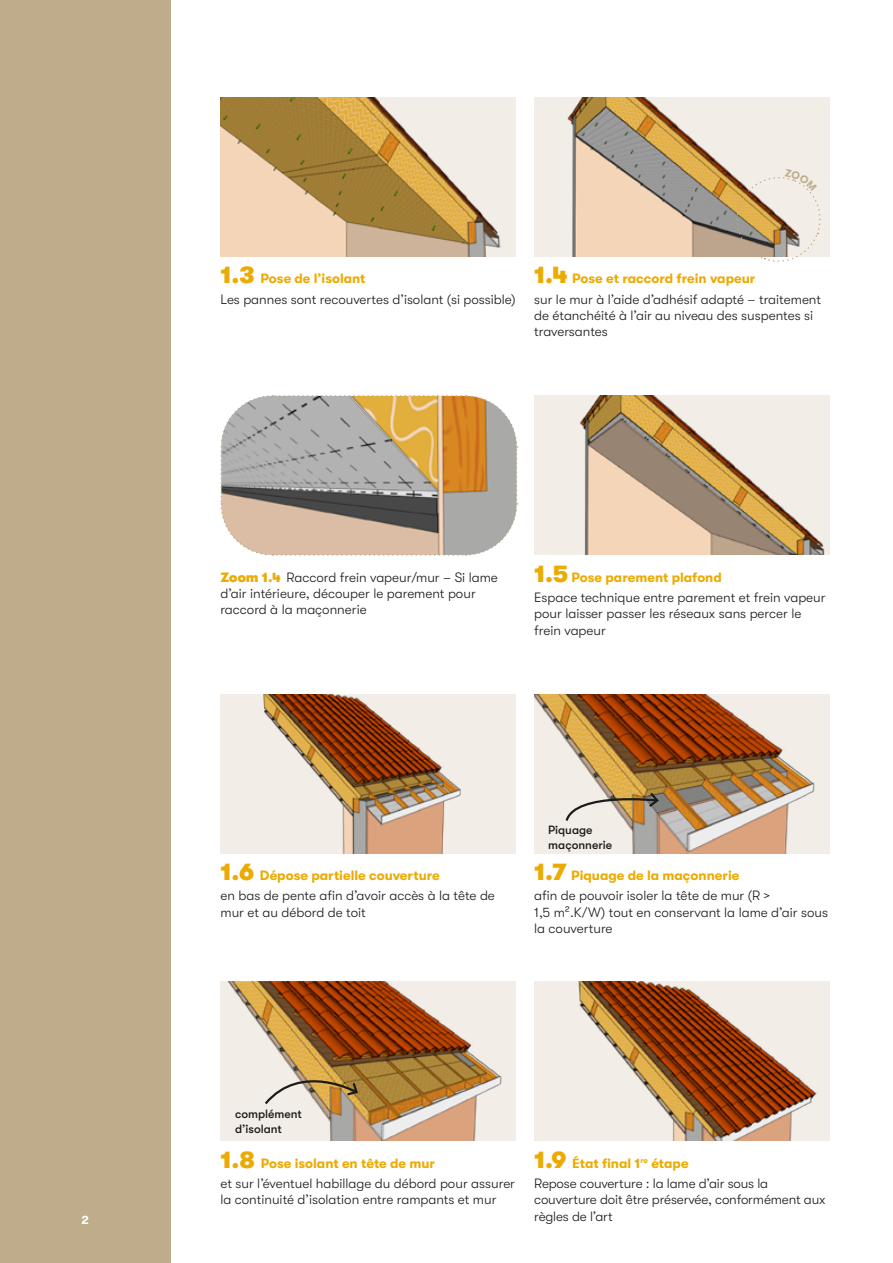
<style>
.page{position:relative;width:893px;height:1263px;background:#fff}
.page>*{position:absolute;margin:0;border:0;box-sizing:border-box;transform-origin:0 0}
.t1{font:300 13.5px/20.4px "GT Walsheim";color:#1b1b1a}
.t2{font:500 12px/14.4px "GT Walsheim";color:#1b1b1a}
.t3{font:700 12px "GT Walsheim";color:#fff}
.s1{font-weight:900;font-size:24px;color:#ecab03}
.s2{font-weight:700;color:#ecab03}
.s3{font-weight:900;color:#ecab03}
</style>
<div class="page">
<div style="left:0;top:0;width:170px;height:1263px;background:#bfac8a"></div>
<img style="left:534px;top:396px;width:295px;height:159px">
<img style="left:534px;top:982px;width:295px;height:159px">
<svg style="left:220px;top:395px;width:298px;height:161px;background:#b8a791"></svg>
<img style="left:220px;top:982px;width:296px;height:159px">
<img style="left:220px;top:97px;width:296px;height:159px">
<img style="left:220px;top:694px;width:296px;height:159px">
<img style="left:534px;top:97px;width:295px;height:159px">
<img style="left:534px;top:694px;width:295px;height:159px">
<svg style="left:263px;top:1061px;width:96px;height:46px;background:#c7af85"></svg>
<svg style="left:564px;top:790px;width:96px;height:33px;background:#c6b49a"></svg>
<svg style="left:734px;top:168px;width:89px;height:94px;background:#d5c7b2"></svg>
<p class="t3" style="left:81px;top:1213px;width:9px">2</p>
<p class="t1" style="left:220px;top:269px;width:297px"><span class="s1">1.3</span> <span class="s2">Pose de l’isolant<br></span>Les pannes sont recouvertes d’isolant (si possible)</p>
<p class="t1" style="left:534px;top:269px;width:288px"><span class="s1">1.4</span> <span class="s2">Pose et raccord frein vapeur<br></span>sur le mur à l’aide d’adhésif adapté – traitement</p>
<p class="t1" style="left:534px;top:307px;width:280px;line-height:16.2px">de étanchéité à l’air au niveau des suspentes si traversantes</p>
<p class="t1" style="left:220px;top:569px;width:279px;line-height:16.2px"><span class="s3">Zoom 1.4</span> Raccord frein vapeur/mur – Si lame d’air intérieure, découper le parement pour raccord à la maçonnerie</p>
<p class="t1" style="left:534px;top:567px;width:293px"><span class="s1">1.5</span> <span class="s2">Pose parement plafond<br></span>Espace technique entre parement et frein vapeur</p>
<p class="t1" style="left:534px;top:606px;width:269px;line-height:16.2px">pour laisser passer les réseaux sans percer le frein vapeur</p>
<p class="t1" style="left:220px;top:865px;width:276px"><span class="s1">1.6</span> <span class="s2">Dépose partielle couverture<br></span>en bas de pente afin d’avoir accès à la tête de</p>
<p class="t1" style="left:220px;top:902px;width:147px">mur et au débord de toit</p>
<p class="t2" style="left:548px;top:823px;width:65px">Piquage maçonnerie</p>
<p class="t1" style="left:534px;top:865px;width:238px"><span class="s1">1.7</span> <span class="s2">Piquage de la maçonnerie<br></span>afin de pouvoir isoler la tête de mur (R &gt;</p>
<p class="t1" style="left:534px;top:904px;width:295px;line-height:16.2px">1,5 m².K/W) tout en conservant la lame d’air sous la couverture</p>
<p class="t2" style="left:235px;top:1107px;width:68px">complément d’isolant</p>
<p class="t1" style="left:220px;top:1153px;width:296px"><span class="s1">1.8</span> <span class="s2">Pose isolant en tête de mur<br></span>et sur l’éventuel habillage du débord pour assurer</p>
<p class="t1" style="left:220px;top:1190px;width:278px">la continuité d’isolation entre rampants et mur</p>
<p class="t1" style="left:534px;top:1153px;width:236px"><span class="s1">1.9</span> <span class="s2">État final 1</span><sup>re</sup> <span class="s2">étape<br></span>Repose couverture : la lame d’air sous la</p>
<p class="t1" style="left:534px;top:1192px;width:293px;line-height:16.2px">couverture doit être préservée, conformément aux règles de l’art</p>
</div>
